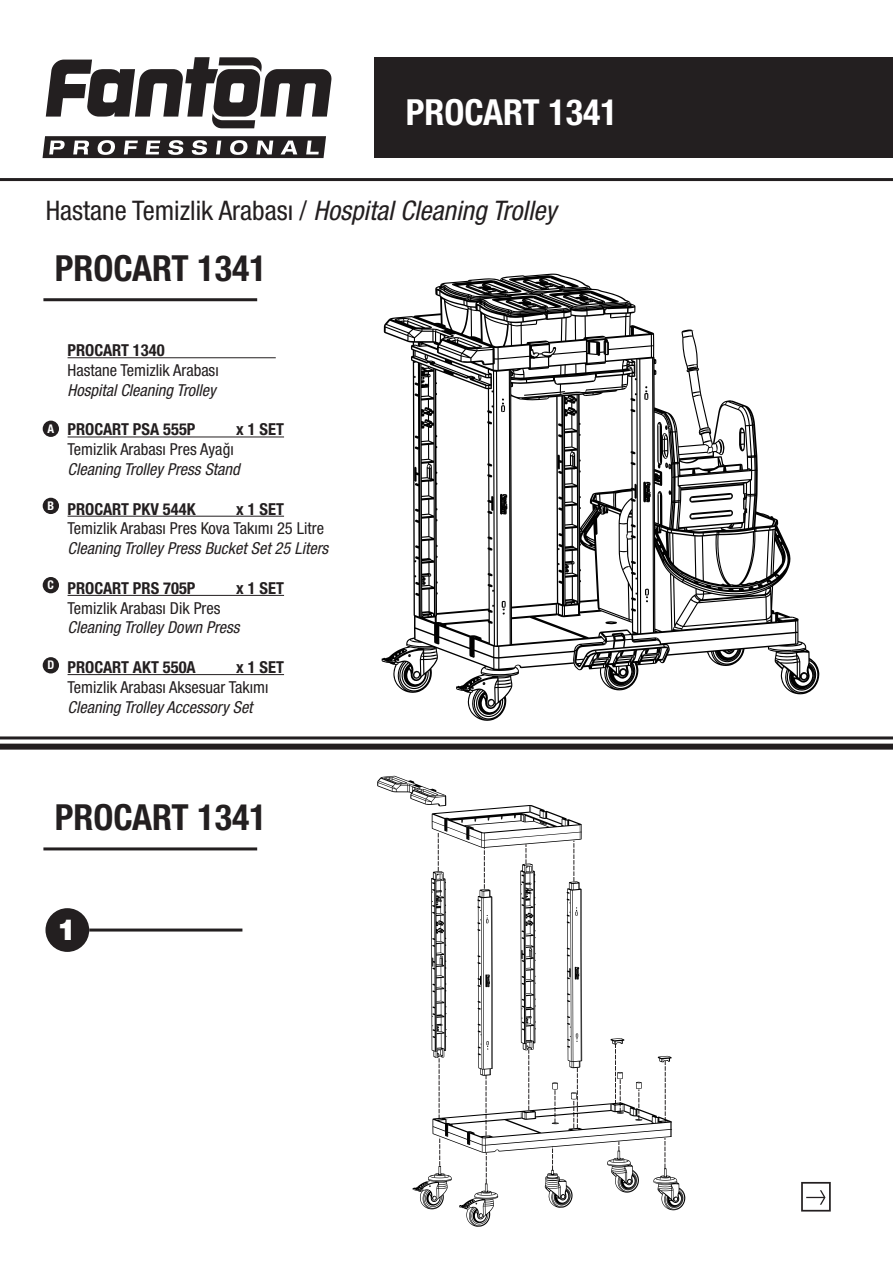
<style>
.page{position:relative;width:893px;height:1263px;background:#fff}
.page>*{position:absolute;margin:0;border:0;box-sizing:border-box;transform-origin:0 0}
.t1{font:700 condensed 36px "Helvetica Neue LT Pro";color:#231f20}
.t2{font:700 condensed 36px "Helvetica Neue LT Pro";color:#fff}
.t3{font:900 29.1px "Helvetica Neue LT Pro";color:#fff}
.t4{font:condensed 27px "Helvetica Neue LT Pro";color:#231f20}
.t5{font:italic condensed 16.5px "Helvetica Neue LT Pro";color:#231f20}
.t6{font:condensed 16.5px "Helvetica Neue LT Pro";color:#231f20}
.t7{font:700 condensed 16.5px "Helvetica Neue LT Pro";color:#231f20}
.t8{font:700 condensed 12px "Helvetica Neue LT Pro";color:#fff}
.s1{font-style:italic}
</style>
<div class="page">
<div style="left:45px;top:908px;width:44px;height:44px;background:#231f20;border-radius:50%"></div>
<hr style="left:89px;top:928px;width:153px;height:3px;background:#231f20">
<hr style="left:43px;top:847px;width:214px;height:3px;background:#231f20">
<svg style="left:801px;top:1182px;width:30px;height:29px"></svg>
<svg style="left:46px;top:57px;width:286px;height:71px"></svg>
<svg style="left:43px;top:136px;width:283px;height:22px"></svg>
<div style="left:101px;top:143px;width:10px;height:9px;background:#231f20;border-radius:50%"></div>
<div style="left:374px;top:57px;width:519px;height:101px;background:#231f20"></div>
<hr style="left:0;top:178px;width:893px;height:3px;background:#231f20">
<hr style="left:43px;top:298px;width:214px;height:3px;background:#231f20">
<hr style="left:68px;top:357px;width:208px;height:1px;background:#231f20">
<hr style="left:68px;top:437px;width:216px;height:1px;background:#231f20">
<hr style="left:68px;top:516px;width:216px;height:1px;background:#231f20">
<hr style="left:68px;top:595px;width:216px;height:1px;background:#231f20">
<hr style="left:68px;top:674px;width:216px;height:1px;background:#231f20">
<div style="left:43px;top:421px;width:16px;height:16px;background:#231f20;border-radius:50%"></div>
<div style="left:43px;top:498px;width:16px;height:16px;background:#231f20;border-radius:50%"></div>
<div style="left:43px;top:577px;width:16px;height:16px;background:#231f20;border-radius:50%"></div>
<div style="left:43px;top:657px;width:16px;height:16px;background:#231f20;border-radius:50%"></div>
<hr style="left:0;top:736px;width:893px;height:3px;background:#231f20">
<div style="left:0;top:744px;width:893px;height:6px;background:#231f20"></div>
<svg style="left:377px;top:776px;width:308px;height:451px"></svg>
<svg style="left:382px;top:274px;width:437px;height:447px"></svg>
<h1 class="t2" style="left:406px;top:91px;width:213px">PROCART 1341</h1>
<h3 class="t4" style="left:46px;top:195px;width:512px">Hastane Temizlik Arabası / <span class="s1">Hospital Cleaning Trolley</span></h3>
<h1 class="t1" style="left:55px;top:246px;width:213px">PROCART 1341</h1>
<p class="t8" style="left:48px;top:421px;width:8px">A</p>
<p class="t8" style="left:48px;top:498px;width:8px">B</p>
<p class="t8" style="left:48px;top:577px;width:8px">C</p>
<p class="t8" style="left:48px;top:657px;width:8px">D</p>
<p class="t7" style="left:68px;top:340px;width:99px">PROCART 1340</p>
<p class="t6" style="left:68px;top:360px;width:153px">Hastane Temizlik Arabası</p>
<p class="t5" style="left:68px;top:380px;width:150px">Hospital Cleaning Trolley</p>
<p class="t7" style="left:68px;top:419px;width:129px">PROCART PSA 555P</p>
<p class="t7" style="left:236px;top:419px;width:49px">x 1 SET</p>
<p class="t6" style="left:68px;top:440px;width:168px">Temizlik Arabası Pres Ayağı</p>
<p class="t5" style="left:68px;top:459px;width:174px">Cleaning Trolley Press Stand</p>
<p class="t7" style="left:68px;top:499px;width:129px">PROCART PKV 544K</p>
<p class="t7" style="left:236px;top:499px;width:49px">x 1 SET</p>
<p class="t6" style="left:68px;top:519px;width:258px">Temizlik Arabası Pres Kova Takımı 25 Litre</p>
<p class="t5" style="left:68px;top:539px;width:262px">Cleaning Trolley Press Bucket Set 25 Liters</p>
<p class="t7" style="left:68px;top:578px;width:129px">PROCART PRS 705P</p>
<p class="t7" style="left:236px;top:578px;width:49px">x 1 SET</p>
<p class="t6" style="left:68px;top:598px;width:155px">Temizlik Arabası Dik Pres</p>
<p class="t5" style="left:68px;top:618px;width:174px">Cleaning Trolley Down Press</p>
<p class="t7" style="left:68px;top:657px;width:130px">PROCART AKT 550A</p>
<p class="t7" style="left:236px;top:657px;width:49px">x 1 SET</p>
<p class="t6" style="left:68px;top:677px;width:202px">Temizlik Arabası Aksesuar Takımı</p>
<p class="t5" style="left:68px;top:697px;width:187px">Cleaning Trolley Accessory Set</p>
<h1 class="t1" style="left:55px;top:795px;width:213px">PROCART 1341</h1>
<h2 class="t3" style="left:57px;top:912px;width:21px">1</h2>
</div>
